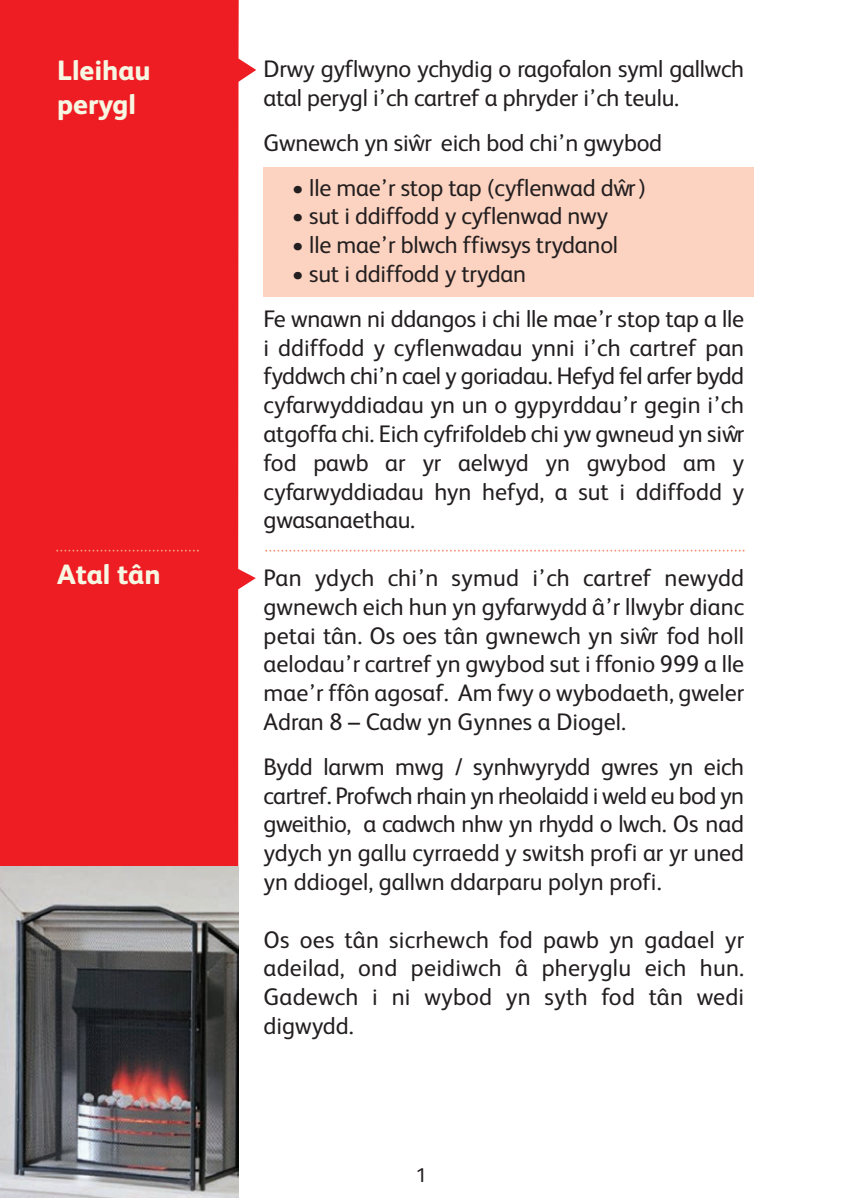
<style>
.page{position:relative;width:846px;height:1198px;background:#fff}
.page>*{position:absolute;margin:0;border:0;box-sizing:border-box;transform-origin:0 0}
.t1{font:800 28px/33.6px "FS Albert";color:#f6f7e3}
.t2{font:24px/28.8px "FS Albert";letter-spacing:-.01em;color:#231f20;text-align:justify}
.t3{font:20px "FS Albert";color:#231f20}
</style>
<div class="page">
<svg style="left:0;top:0;width:256px;height:1198px;background:#ef3137"></svg>
<svg style="left:56px;top:550px;width:143px;height:2px"></svg>
<svg style="left:265px;top:550px;width:479px;height:2px"></svg>
<img style="left:0;top:866px;width:238px;height:332px">
<div style="left:264px;top:167px;width:489px;height:129px;background:#fcd2c0"></div>
<p class="t1" style="left:57px;top:56px;width:95px">Lleihau perygl</p>
<p class="t1" style="left:57px;top:560px;width:105px">Atal tân</p>
<p class="t2" style="left:264px;top:57px;width:482px">Drwy gyflwyno ychydig o ragofalon syml gallwch atal perygl i’ch cartref a phryder i’ch teulu.</p>
<p class="t2" style="left:264px;top:131px;width:400px">Gwnewch yn siwˆ r eich bod chi’n gwybod</p>
<p class="t2" style="left:292px;top:175px;width:355px">• lle mae’r stop tap (cyflenwad dwˆr)</p>
<p class="t2" style="left:292px;top:204px;width:318px">• sut i ddiffodd y cyflenwad nwy</p>
<p class="t2" style="left:292px;top:233px;width:328px">• lle mae’r blwch ffiwsys trydanol</p>
<p class="t2" style="left:264px;top:254px;width:482px;line-height:44.8px;text-indent:28px">• sut i ddiffodd y trydan<br>Fe wnawn ni ddangos i chi lle mae’r stop tap a lle</p>
<p class="t2" style="left:264px;top:335px;width:482px">i ddiffodd y cyflenwadau ynni i’ch cartref pan fyddwch chi’n cael y goriadau. Hefyd fel arfer bydd cyfarwyddiadau yn un o gypyrddau’r gegin i’ch atgoffa chi. Eich cyfrifoldeb chi yw gwneud yn siwˆr fod pawb ar yr aelwyd yn gwybod am y cyfarwyddiadau hyn hefyd, a sut i ddiffodd y gwasanaethau.</p>
<p class="t2" style="left:264px;top:566px;width:482px">Pan ydych chi’n symud i’ch cartref newydd gwnewch eich hun yn gyfarwydd â’r llwybr dianc petai tân. Os oes tân gwnewch yn siwˆr fod holl aelodau’r cartref yn gwybod sut i ffonio 999 a lle mae’r ffôn agosaf. Am fwy o wybodaeth, gweler Adran 8 – Cadw yn Gynnes a Diogel.</p>
<p class="t2" style="left:264px;top:755px;width:482px">Bydd larwm mwg / synhwyrydd gwres yn eich cartref. Profwch rhain yn rheolaidd i weld eu bod yn gweithio, a cadwch nhw yn rhydd o lwch. Os nad ydych yn gallu cyrraedd y switsh profi ar yr uned yn ddiogel, gallwn ddarparu polyn profi.</p>
<p class="t2" style="left:264px;top:927px;width:482px">Os oes tân sicrhewch fod pawb yn gadael yr adeilad, ond peidiwch â pheryglu eich hun.<br>Gadewch i ni wybod yn syth fod tân wedi digwydd.</p>
<p class="t3" style="left:416px;top:1168px;width:12px">1</p>
</div>
